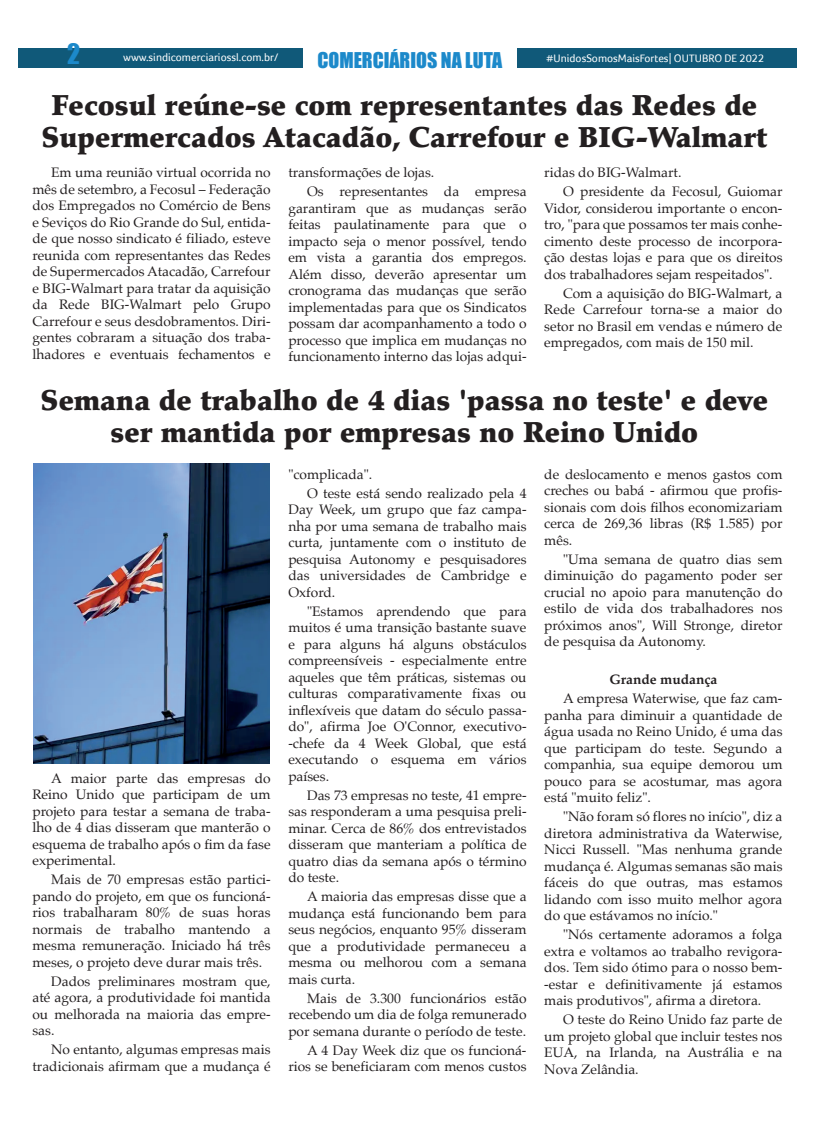
<style>
.page{position:relative;width:815px;height:1124px;background:#fff}
.page>*{position:absolute;margin:0;border:0;box-sizing:border-box;transform-origin:0 0}
.t1{font:900 28.75px/32px "Palatino";color:#231f20;text-align:center}
.t2{font:25.88px "Impact";color:#1c89ca}
.t3{font:20px "Impact";color:#1c89ca}
.t4{font:13.75px/16.5px "Palatino";color:#231f20;text-align:justify}
.t5{font:700 13.75px "Palatino";color:#231f20}
.t6{font:11.25px "Foco";color:#fff}
</style>
<div class="page">
<div style="left:18px;top:48px;width:779px;height:20px;background:#105979"></div>
<div style="left:304px;top:42px;width:213px;height:33px;background:#fff"></div>
<img style="left:34px;top:463px;width:236px;height:300px">
<h2 class="t2" style="left:67px;top:34px;width:14px">2</h2>
<p class="t6" style="left:546px;top:52px;width:220px">#UnidosSomosMaisFortes| OUTUBRO DE 2022</p>
<h1 class="t1" style="left:41px;top:89px;width:728px">Fecosul reúne-se com representantes das Redes de<br>Supermercados Atacadão, Carrefour e BIG-Walmart</h1>
<p class="t4" style="left:32px;top:164px;width:240px;text-indent:19px">Em uma reunião virtual ocorrida no mês de setembro, a Fecosul – Federação dos Empregados no Comércio de Bens e Seviços do Rio Grande do Sul, entida&shy;de que nosso sindicato é filiado, esteve reunida com representantes das Redes de Supermercados Atacadão, Carrefour e BIG-Walmart para tratar da aquisição da Rede BIG-Walmart pelo Grupo Carrefour e seus desdobramentos. Diri&shy;gentes cobraram a situação dos traba&shy;lhadores e eventuais fechamentos e</p>
<p class="t4" style="left:307px;top:163px;width:221px;line-height:19px;text-indent:-19px">transformações de lojas.<br>Os representantes da empresa</p>
<p class="t6" style="left:123px;top:51px;width:157px">www.sindicomerciariossl.com.br/</p>
<h3 class="t3" style="left:317px;top:44px;width:186px">COMERCIÁRIOS NA LUTA</h3>
<p class="t4" style="left:563px;top:163px;width:221px;line-height:19px;text-indent:-19px">ridas do BIG-Walmart.<br>O presidente da Fecosul, Guiomar</p>
<p class="t4" style="left:544px;top:199px;width:240px">Vidor, considerou importante o encon&shy;tro, "para que possamos ter mais conhe&shy;cimento deste processo de incorpora&shy;ção destas lojas e para que os direitos dos trabalhadores sejam respeitados".</p>
<p class="t4" style="left:544px;top:284px;width:240px;text-indent:19px">Com a aquisição do BIG-Walmart, a Rede Carrefour torna-se a maior do setor no Brasil em vendas e número de empregados, com mais de 150 mil.</p>
<h1 class="t1" style="left:41px;top:384px;width:729px">Semana de trabalho de 4 dias 'passa no teste' e deve ser mantida por empresas no Reino Unido</h1>
<p class="t4" style="left:288px;top:199px;width:240px">garantiram que as mudanças serão feitas paulatinamente para que o impacto seja o menor possível, tendo em vista a garantia dos empregos.<br>Além disso, deverão apresentar um cronograma das mudanças que serão implementadas para que os Sindicatos possam dar acompanhamento a todo o processo que implica em mudanças no funcionamento interno das lojas adqui-</p>
<p class="t4" style="left:32px;top:769px;width:240px;text-indent:19px">A maior parte das empresas do Reino Unido que participam de um projeto para testar a semana de traba&shy;lho de 4 dias disseram que manterão o esquema de trabalho após o fim da fase experimental.</p>
<p class="t4" style="left:32px;top:871px;width:240px;text-indent:19px">Mais de 70 empresas estão partici&shy;pando do projeto, em que os funcioná&shy;rios trabalharam 80% de suas horas normais de trabalho mantendo a mesma remuneração. Iniciado há três meses, o projeto deve durar mais três.</p>
<p class="t4" style="left:32px;top:972px;width:240px;text-indent:19px">Dados preliminares mostram que, até agora, a produtividade foi mantida ou melhorada na maioria das empre&shy;sas.</p>
<p class="t4" style="left:32px;top:1041px;width:240px;text-align:right">No entanto, algumas empresas mais tradicionais afirmam que a mudança é</p>
<p class="t4" style="left:307px;top:464px;width:221px;line-height:19px;text-indent:-19px">"complicada".<br>O teste está sendo realizado pela 4</p>
<p class="t4" style="left:288px;top:501px;width:240px">Day Week, um grupo que faz campa&shy;nha por uma semana de trabalho mais curta, juntamente com o instituto de pesquisa Autonomy e pesquisadores das universidades de Cambridge e Oxford.</p>
<p class="t4" style="left:288px;top:602px;width:240px;text-indent:19px">"Estamos aprendendo que para muitos é uma transição bastante suave e para alguns há alguns obstáculos compreensíveis - especialmente entre aqueles que têm práticas, sistemas ou culturas comparativamente fixas ou inflexíveis que datam do século passa&shy;do", afirma Joe O'Connor, executivo--chefe da 4 Week Global, que está executando o esquema em vários países.</p>
<p class="t4" style="left:288px;top:786px;width:240px;text-indent:19px">Das 73 empresas no teste, 41 empre&shy;sas responderam a uma pesquisa preli&shy;minar. Cerca de 86% dos entrevistados disseram que manteriam a política de quatro dias da semana após o término do teste.</p>
<p class="t4" style="left:288px;top:888px;width:240px;text-indent:19px">A maioria das empresas disse que a mudança está funcionando bem para seus negócios, enquanto 95% disseram que a produtividade permaneceu a mesma ou melhorou com a semana mais curta.</p>
<p class="t4" style="left:288px;top:989px;width:240px;text-indent:19px">Mais de 3.300 funcionários estão recebendo um dia de folga remunerado por semana durante o período de teste.</p>
<p class="t4" style="left:288px;top:1041px;width:240px;text-align:right">A 4 Day Week diz que os funcioná&shy;rios se beneficiaram com menos custos</p>
<p class="t4" style="left:544px;top:465px;width:240px">de deslocamento e menos gastos com creches ou babá - afirmou que profis&shy;sionais com dois filhos economizariam cerca de 269,36 libras (R$ 1.585) por mês.</p>
<p class="t4" style="left:544px;top:550px;width:240px;text-indent:19px">"Uma semana de quatro dias sem diminuição do pagamento poder ser crucial no apoio para manutenção do estilo de vida dos trabalhadores nos próximos anos", Will Stronge, diretor de pesquisa da Autonomy.</p>
<p class="t5" style="left:609px;top:667px;width:110px">Grande mudança</p>
<p class="t4" style="left:544px;top:690px;width:240px;text-indent:19px">A empresa Waterwise, que faz cam&shy;panha para diminuir a quantidade de água usada no Reino Unido, é uma das que participam do teste. Segundo a companhia, sua equipe demorou um pouco para se acostumar, mas agora está "muito feliz".</p>
<p class="t4" style="left:544px;top:808px;width:240px;text-indent:19px">"Não foram só flores no início", diz a diretora administrativa da Waterwise, Nicci Russell. "Mas nenhuma grande mudança é. Algumas semanas são mais fáceis do que outras, mas estamos lidando com isso muito melhor agora do que estávamos no início."</p>
<p class="t4" style="left:544px;top:926px;width:240px;text-indent:19px">"Nós certamente adoramos a folga extra e voltamos ao trabalho revigora&shy;dos. Tem sido ótimo para o nosso bem--estar e definitivamente já estamos mais produtivos", afirma a diretora.</p>
<p class="t4" style="left:544px;top:1011px;width:240px;text-indent:19px">O teste do Reino Unido faz parte de um projeto global que incluir testes nos EUA, na Irlanda, na Austrália e na Nova Zelândia.</p>
</div>
